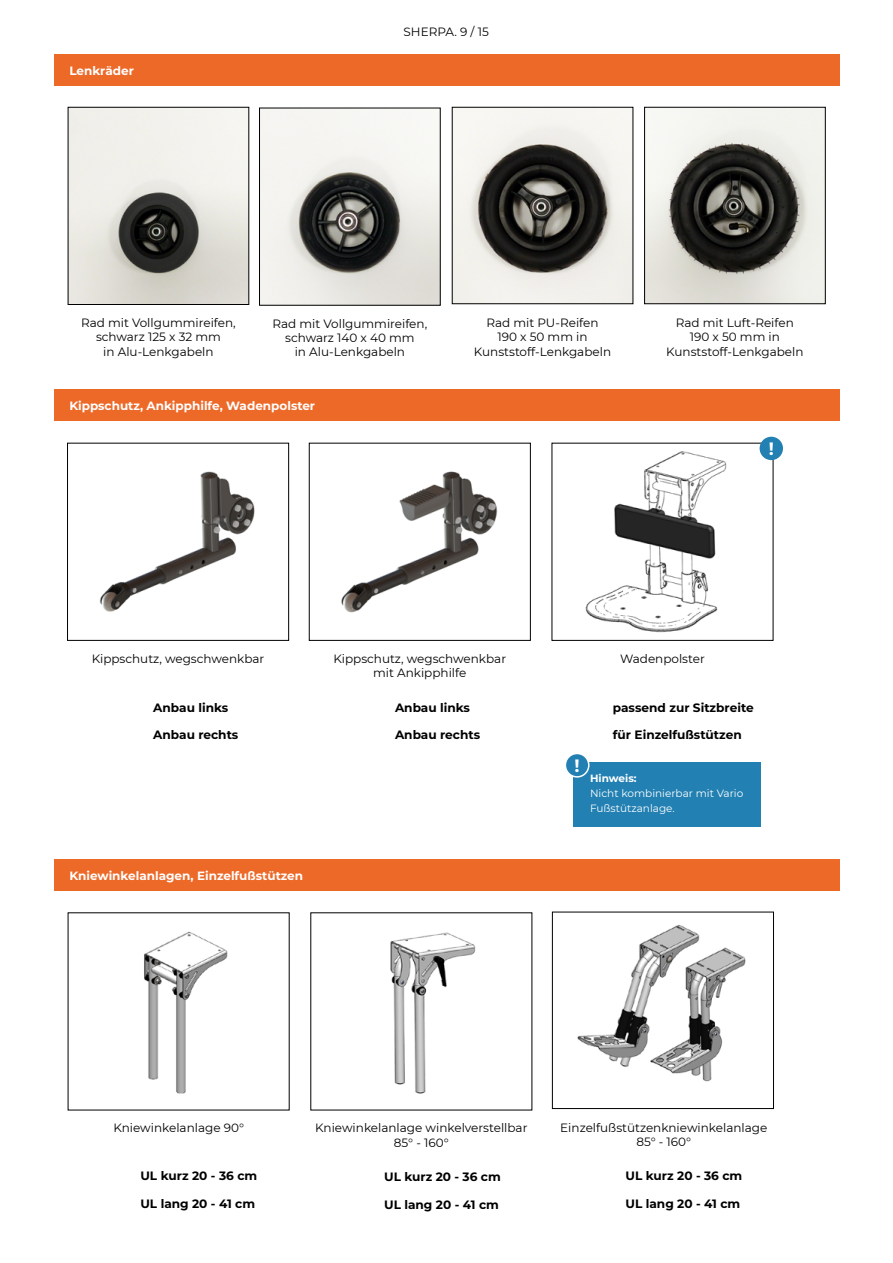
<style>
.page{position:relative;width:893px;height:1263px;background:#fff}
.page>*{position:absolute;margin:0;border:0;box-sizing:border-box;transform-origin:0 0}
.t1{font:700 17.85px "Montserrat";color:#fff}
.t2{font:700 12.15px "Montserrat";color:#000}
.t3{font:12px/14.4px "Montserrat";color:#000;text-align:center}
.t4{font:700 12px "Montserrat";color:#fff}
.t5{font:10.5px/15px "Montserrat";color:#fff}
.t6{font:700 10.5px "Montserrat";color:#fff}
</style>
<div class="page">
<img style="left:585px;top:446px;width:183px;height:187px">
<div style="left:54px;top:54px;width:785px;height:32px;background:#ed6928"></div>
<img style="left:261px;top:110px;width:178px;height:194px">
<div style="left:259px;top:108px;width:182px;height:198px;border:1px solid #000"></div>
<img style="left:70px;top:109px;width:177px;height:194px">
<div style="left:68px;top:107px;width:181px;height:198px;border:1px solid #000"></div>
<img style="left:454px;top:109px;width:177px;height:193px">
<div style="left:452px;top:107px;width:181px;height:197px;border:1px solid #000"></div>
<img style="left:646px;top:109px;width:178px;height:193px">
<div style="left:644px;top:107px;width:182px;height:197px;border:1px solid #000"></div>
<div style="left:54px;top:389px;width:785px;height:32px;background:#ed6928"></div>
<img style="left:341px;top:471px;width:157px;height:142px">
<div style="left:309px;top:443px;width:222px;height:198px;border:1px solid #000"></div>
<img style="left:100px;top:471px;width:155px;height:141px">
<div style="left:67px;top:443px;width:222px;height:198px;border:1px solid #000"></div>
<div style="left:760px;top:437px;width:23px;height:23px;background:#2280b2;border-radius:50%"></div>
<div style="left:574px;top:763px;width:187px;height:64px;background:#2280b2"></div>
<div style="left:565px;top:753px;width:24px;height:24px;background:#2280b2;border-radius:50%"></div>
<div style="left:565px;top:753px;width:24px;height:25px;border:2px solid #fff;border-radius:50%"></div>
<div style="left:54px;top:859px;width:785px;height:31px;background:#ed6928"></div>
<img style="left:390px;top:932px;width:86px;height:162px">
<img style="left:144px;top:931px;width:84px;height:163px">
<img style="left:577px;top:925px;width:169px;height:157px">
<div style="left:552px;top:912px;width:222px;height:197px;border:1px solid #000"></div>
<p class="t4" style="left:69px;top:62px;width:66px">Lenkräder</p>
<p class="t3" style="left:404px;top:24px;width:87px">SHERPA. 9 / 15</p>
<p class="t3" style="left:81px;top:315px;width:156px">Rad mit Vollgummireifen, schwarz 125 x 32 mm<br>in Alu-Lenkgabeln</p>
<p class="t3" style="left:273px;top:316px;width:156px">Rad mit Vollgummireifen, schwarz 140 x 40 mm<br>in Alu-Lenkgabeln</p>
<p class="t3" style="left:474px;top:315px;width:139px">Rad mit PU-Reifen<br>190 x 50 mm in<br>Kunststoff-Lenkgabeln</p>
<p class="t3" style="left:666px;top:315px;width:139px">Rad mit Luft-Reifen<br>190 x 50 mm in<br>Kunststoff-Lenkgabeln</p>
<p class="t4" style="left:69px;top:397px;width:247px">Kippschutz, Ankipphilfe, Wadenpolster</p>
<h1 class="t1" style="left:769px;top:436px;width:7px">!</h1>
<p class="t3" style="left:92px;top:651px;width:174px">Kippschutz, wegschwenkbar</p>
<p class="t3" style="left:333px;top:651px;width:174px">Kippschutz, wegschwenkbar</p>
<p class="t3" style="left:620px;top:651px;width:86px">Wadenpolster</p>
<p class="t3" style="left:373px;top:665px;width:95px">mit Ankipphilfe</p>
<p class="t2" style="left:153px;top:698px;width:77px">Anbau links</p>
<p class="t2" style="left:395px;top:698px;width:77px">Anbau links</p>
<p class="t2" style="left:613px;top:698px;width:142px">passend zur Sitzbreite</p>
<p class="t2" style="left:153px;top:726px;width:87px">Anbau rechts</p>
<p class="t2" style="left:395px;top:726px;width:87px">Anbau rechts</p>
<p class="t2" style="left:613px;top:726px;width:130px">für Einzelfußstützen</p>
<p class="t4" style="left:69px;top:866px;width:235px">Kniewinkelanlagen, Einzelfußstützen</p>
<h1 class="t1" style="left:575px;top:753px;width:7px">!</h1>
<p class="t6" style="left:590px;top:770px;width:48px">Hinweis:</p>
<p class="t5" style="left:590px;top:785px;width:155px">Nicht kombinierbar mit Vario<br>Fußstützanlage.</p>
<p class="t3" style="left:315px;top:1120px;width:214px">Kniewinkelanlage winkelverstellbar<br>85° - 160°</p>
<p class="t3" style="left:560px;top:1120px;width:209px">Einzelfußstützenkniewinkelanlage<br>85° - 160°</p>
<p class="t3" style="left:113px;top:1120px;width:132px">Kniewinkelanlage 90°</p>
<p class="t2" style="left:140px;top:1167px;width:118px">UL kurz 20 - 36 cm</p>
<p class="t2" style="left:384px;top:1168px;width:118px">UL kurz 20 - 36 cm</p>
<p class="t2" style="left:625px;top:1167px;width:118px">UL kurz 20 - 36 cm</p>
<p class="t2" style="left:140px;top:1195px;width:116px">UL lang 20 - 41 cm</p>
<p class="t2" style="left:384px;top:1196px;width:116px">UL lang 20 - 41 cm</p>
<p class="t2" style="left:625px;top:1195px;width:116px">UL lang 20 - 41 cm</p>
</div>
